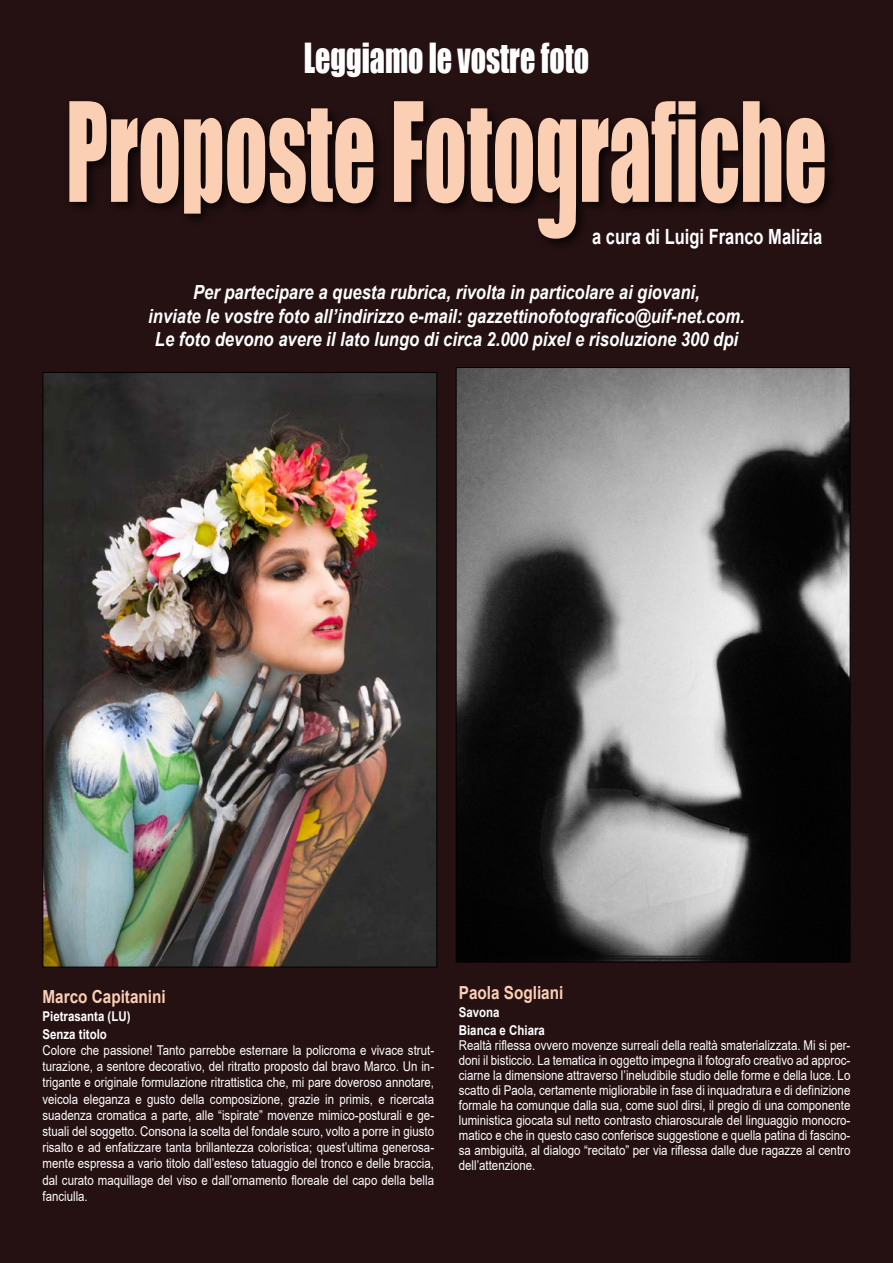
<style>
.page{position:relative;width:893px;height:1263px;background:#261112}
.page>*{position:absolute;margin:0;border:0;box-sizing:border-box;transform-origin:0 0}
.t1{font:38.1px "Impact";color:#fff;scale:.79 1}
.t2{font:700 21px "Arial";color:#fff;scale:.79 1}
.t3{font:italic 700 19.5px/23.4px "Arial";color:#fff;text-align:center;scale:.85 1}
.t4{font:700 18px "Arial";color:#facfb3;scale:.85 1}
.t5{font:13.5px/16.2px "Arial";color:#fff;text-align:justify;scale:.85 1}
.t6{font:700 13.5px/18px "Arial";color:#fff;scale:.85 1}
</style>
<div class="page">
<div style="left:64px;top:96px;width:774px;height:156px;background:#261112"></div>
<svg style="left:69px;top:101px;width:756px;height:138px"></svg>
<img style="left:458px;top:369px;width:390px;height:591px">
<img style="left:45px;top:374px;width:390px;height:591px">
<h1 class="t1" style="left:304px;top:28px;width:363px">Leggiamo le vostre foto</h1>
<h2 class="t2" style="left:592px;top:222px;width:293px">a cura di Luigi Franco Malizia</h2>
<h3 class="t3" style="left:148px;top:281px;width:703px">Per partecipare a questa rubrica, rivolta in particolare ai giovani,<br>inviate le vostre foto all’indirizzo e-mail: gazzettinofotografico@uif-net.com.<br>Le foto devono avere il lato lungo di circa 2.000 pixel e risoluzione 300 dpi</h3>
<h3 class="t4" style="left:43px;top:984px;width:147px">Marco Capitanini</h3>
<p class="t6" style="left:43px;top:1007px;width:105px">Pietrasanta (LU)<br>Senza titolo</p>
<p class="t5" style="left:43px;top:1042px;width:462px">Colore che passione! Tanto parrebbe esternare la policroma e vivace strut&shy;turazione, a sentore decorativo, del ritratto proposto dal bravo Marco. Un in&shy;trigante e originale formulazione ritrattistica che, mi pare doveroso annotare, veicola eleganza e gusto della composizione, grazie in primis, e ricercata suadenza cromatica a parte, alle “ispirate” movenze mimico-posturali e ge&shy;stuali del soggetto. Consona la scelta del fondale scuro, volto a porre in giusto risalto e ad enfatizzare tanta brillantezza coloristica; quest’ultima generosa&shy;mente espressa a vario titolo dall’esteso tatuaggio del tronco e delle braccia, dal curato maquillage del viso e dall’ornamento floreale del capo della bella fanciulla.</p>
<h3 class="t4" style="left:459px;top:980px;width:125px">Paola Sogliani</h3>
<p class="t6" style="left:459px;top:1003px;width:103px">Savona<br>Bianca e Chiara</p>
<p class="t5" style="left:459px;top:1038px;width:462px;line-height:15px">Realtà riflessa ovvero movenze surreali della realtà smaterializzata. Mi si per&shy;doni il bisticcio. La tematica in oggetto impegna il fotografo creativo ad approc&shy;ciarne la dimensione attraverso l’ineludibile studio delle forme e della luce. Lo scatto di Paola, certamente migliorabile in fase di inquadratura e di definizione formale ha comunque dalla sua, come suol dirsi, il pregio di una componente luministica giocata sul netto contrasto chiaroscurale del linguaggio monocro&shy;matico e che in questo caso conferisce suggestione e quella patina di fascino&shy;sa ambiguità, al dialogo “recitato” per via riflessa dalle due ragazze al centro dell’attenzione.</p>
</div>
